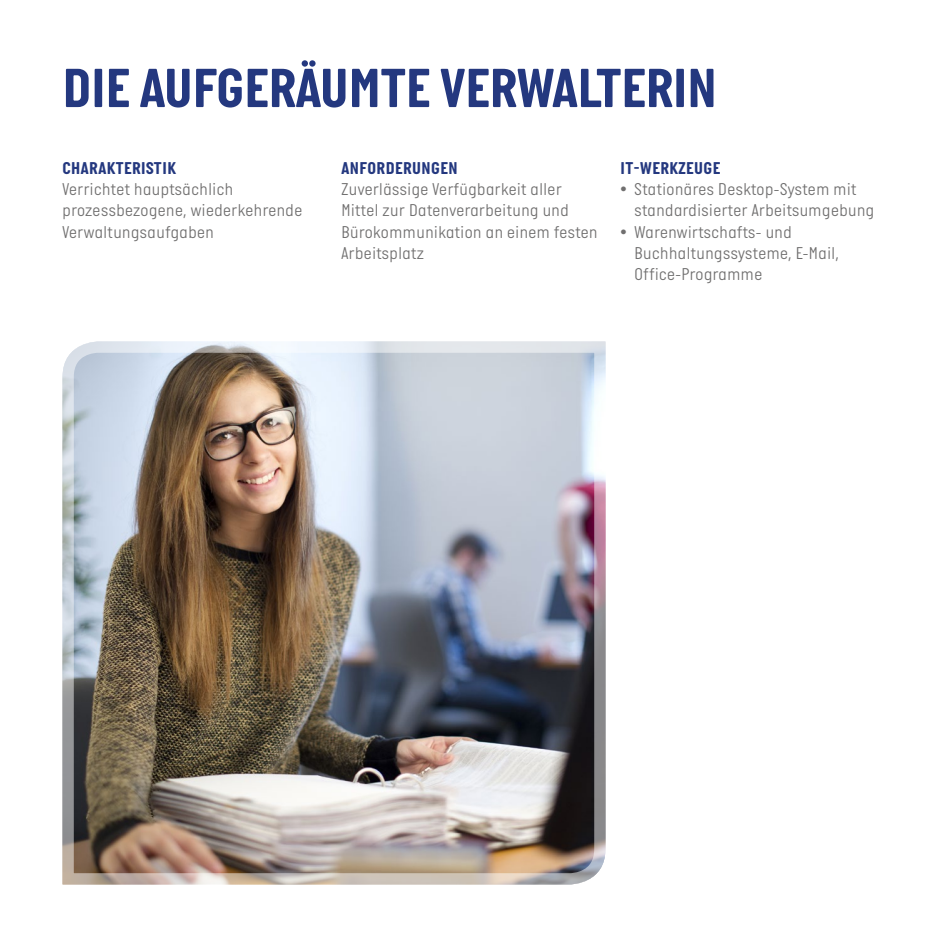
<style>
.page{position:relative;width:947px;height:947px;background:#fff}
.page>*{position:absolute;margin:0;border:0;box-sizing:border-box;transform-origin:0 0}
.t1{font:700 56.25px "Italian Plate No One";color:#24387f}
.t2{font:300 17.5px/21.2px "Italian Plate No One";letter-spacing:.03em;color:#706f6f}
.t3{font:700 17.5px "Italian Plate No One";letter-spacing:.03em;color:#24387f}
</style>
<div class="page">
<img style="left:62px;top:341px;width:544px;height:544px">
<h1 class="t1" style="left:63px;top:58px;width:655px">DIE AUFGERÄUMTE VERWALTERIN</h1>
<p class="t3" style="left:62px;top:158px;width:115px">CHARAKTERISTIK</p>
<p class="t2" style="left:62px;top:179px;width:241px">Verrichtet hauptsächlich prozessbezogene, wiederkehrende<br>Verwaltungsaufgaben</p>
<p class="t3" style="left:341px;top:158px;width:118px">ANFORDERUNGEN</p>
<p class="t2" style="left:341px;top:179px;width:257px">Zuverlässige Verfügbarkeit aller<br>Mittel zur Datenverarbeitung und<br>Bürokommunikation an einem festen<br>Arbeitsplatz</p>
<p class="t3" style="left:620px;top:158px;width:101px">IT-WERKZEUGE</p>
<p class="t2" style="left:634px;top:179px;width:241px;text-indent:-14px">• Stationäres Desktop-System mit standardisierter Arbeitsumgebung</p>
<p class="t2" style="left:634px;top:222px;width:206px;text-indent:-14px">• Warenwirtschafts- und<br>Buchhaltungssysteme, E-Mail,<br>Office-Programme</p>
</div>
